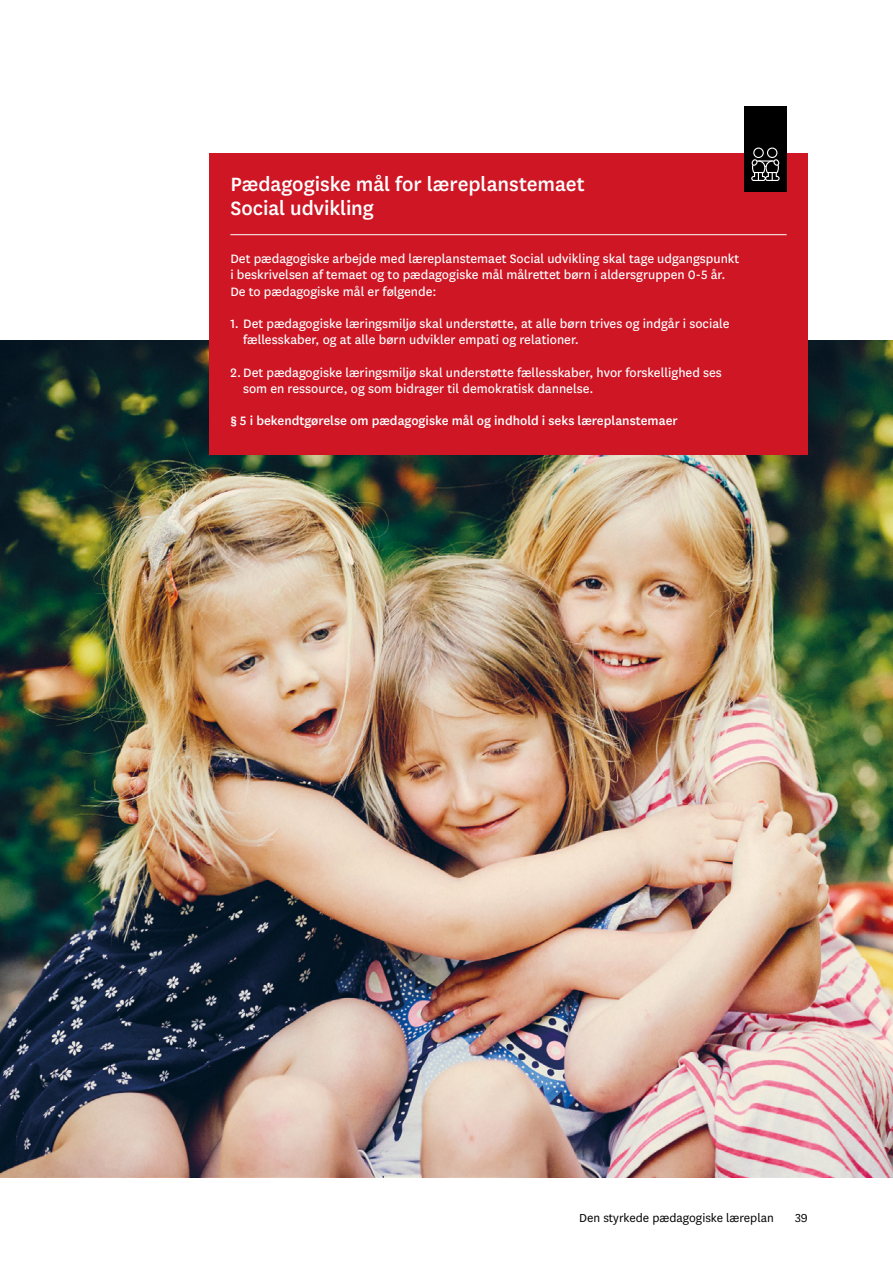
<style>
.page{position:relative;width:893px;height:1263px;background:#fff}
.page>*{position:absolute;margin:0;border:0;box-sizing:border-box;transform-origin:0 0}
.lille_boks_titel_Sor{font:500 22.5px/24px "National";letter-spacing:-.005em;color:#fff}
.box_tekst{font:14.25px/16.5px "National";color:#fff}
.box_tekst-2{font:500 14.25px "National";color:#fff}
.t1{font:13.5px "National";color:#000}
</style>
<div class="page">
<img style="left:0;top:340px;width:893px;height:838px">
<div style="left:209px;top:153px;width:599px;height:302px;background:#ce1625"></div>
<hr style="left:230px;top:234px;width:557px;height:1px;background:#fff">
<div style="left:744px;top:106px;width:43px;height:85px;background:#000"></div>
<div style="left:767px;top:148px;width:10px;height:10px;border:1px solid #fff;border-radius:50%"></div>
<div style="left:753px;top:148px;width:11px;height:10px;border:1px solid #fff;border-radius:50%"></div>
<svg style="left:751px;top:159px;width:29px;height:22px"></svg>
<p class="lille_boks_titel_Sor" style="left:230px;top:171px;width:356px">Pædagogiske mål for læreplanstemaet<br>Social udvikling</p>
<p class="box_tekst" style="left:230px;top:249px;width:511px">Det pædagogiske arbejde med læreplanstemaet Social udvikling skal tage udgangspunkt i beskrivelsen af temaet og to pædagogiske mål målrettet børn i aldersgruppen 0-5 år.<br>De to pædagogiske mål er følgende:</p>
<p class="box_tekst" style="left:243px;top:314px;width:488px;text-indent:-13px">1. Det pædagogiske læringsmiljø skal understøtte, at alle børn trives og indgår i sociale fællesskaber, og at alle børn udvikler empati og relationer.</p>
<p class="box_tekst" style="left:243px;top:363px;width:480px;text-indent:-13px">2.Det pædagogiske læringsmiljø skal understøtte fællesskaber, hvor forskellighed ses som en ressource, og som bidrager til demokratisk dannelse.</p>
<p class="box_tekst-2" style="left:230px;top:411px;width:449px">§ 5 i bekendtgørelse om pædagogiske mål og indhold i seks læreplanstemaer</p>
<p class="t1" style="left:579px;top:1209px;width:196px">Den styrkede pædagogiske læreplan</p>
<p class="t1" style="left:795px;top:1209px;width:14px">39</p>
</div>
